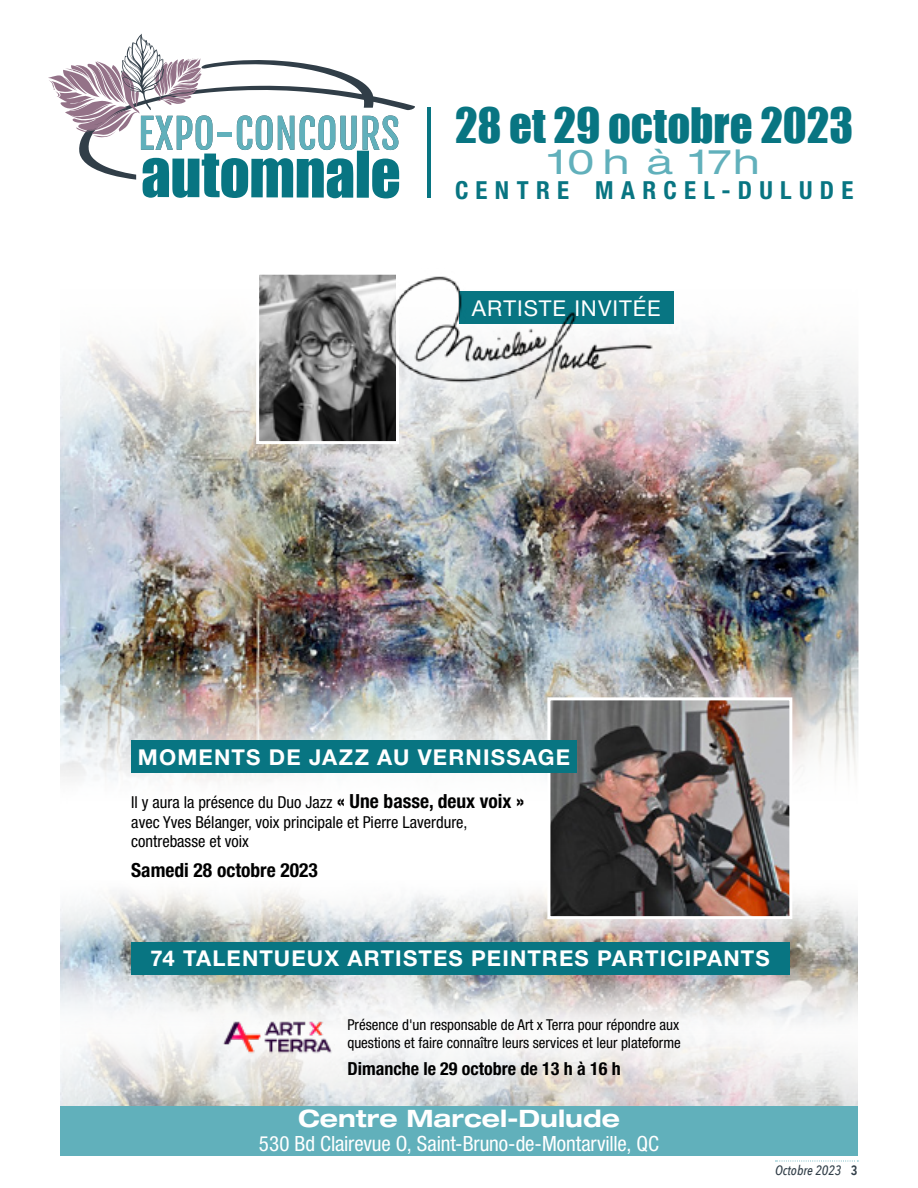
<style>
.page{position:relative;width:918px;height:1188px;background:#fff}
.page>*{position:absolute;margin:0;border:0;box-sizing:border-box;transform-origin:0 0}
.t1{font:44.85px "Impact";color:#087582}
.t2{font:expanded 34.05px "Helvetica Neue LT Pro";color:#61b0bb;scale:1.18 1}
.t3{font:700 condensed 24.9px "Helvetica Neue LT Pro";letter-spacing:.295em;color:#087582}
.t4{font:700 expanded 24px "Helvetica Neue LT Pro";letter-spacing:.005em;color:#fff}
.t5{font:700 21.9px "Helvetica Neue LT Pro";letter-spacing:.05em;color:#fff}
.t6{font:21.9px "Helvetica Neue LT Pro";letter-spacing:.045em;color:#fff}
.t7{font:condensed 21px "Helvetica Neue LT Pro";letter-spacing:-.005em;color:#fff}
.t8{font:700 condensed 19.5px "Helvetica Neue LT Pro";color:#000}
.t9{font:700 condensed 18px "Helvetica Neue LT Pro";color:#000}
.t10{font:condensed 16.5px/19.8px "Helvetica Neue LT Pro";color:#000}
.t11{font:condensed 15px/18px "Helvetica Neue LT Pro";color:#000}
.t12{font:italic 500 13.5px "Avenir Next Condensed";color:#313e48}
.s1{font-weight:700;font-size:19.5px}
.s2{font-weight:600;font-style:normal}
</style>
<div class="page">
<svg style="left:775px;top:1161px;width:83px;height:1px"></svg>
<img style="left:60px;top:291px;width:798px;height:490px">
<svg style="left:255px;top:274px;width:146px;height:172px"></svg>
<img style="left:60px;top:1037px;width:798px;height:69px">
<img style="left:60px;top:891px;width:798px;height:146px">
<img style="left:546px;top:696px;width:248px;height:225px">
<img style="left:220px;top:1019px;width:115px;height:37px">
<div style="left:131px;top:741px;width:446px;height:32px;background:#087582"></div>
<div style="left:131px;top:942px;width:658px;height:33px;background:#087582"></div>
<div style="left:459px;top:292px;width:214px;height:32px;background:#087582"></div>
<img style="left:384px;top:274px;width:275px;height:131px">
<div style="left:60px;top:1106px;width:798px;height:50px;background:#61b0bb"></div>
<hr style="left:427px;top:107px;width:4px;height:91px;background:#087582">
<svg style="left:48px;top:34px;width:367px;height:164px"></svg>
<h1 class="t1" style="left:455px;top:91px;width:400px">28 et 29 octobre 2023</h1>
<h2 class="t2" style="left:549px;top:142px;width:180px">10 h à 17h</h2>
<h3 class="t3" style="left:455px;top:175px;width:400px">CENTRE MARCEL-DULUDE</h3>
<h3 class="t6" style="left:472px;top:295px;width:190px">ARTISTE INVITÉE</h3>
<h3 class="t5" style="left:138px;top:743px;width:434px">MOMENTS DE JAZZ AU VERNISSAGE</h3>
<p class="t10" style="left:131px;top:792px;width:395px">Il y aura la présence du Duo Jazz <span class="s1">« Une basse, deux voix » </span>avec Yves Bélanger, voix principale et Pierre Laverdure, contrebasse et voix</p>
<p class="t8" style="left:131px;top:858px;width:188px">Samedi 28 octobre 2023</p>
<h3 class="t5" style="left:151px;top:945px;width:621px">74 TALENTUEUX ARTISTES PEINTRES PARTICIPANTS</h3>
<p class="t11" style="left:347px;top:1015px;width:335px">Présence d'un responsable de Art x Terra pour répondre aux questions et faire connaître leurs services et leur plateforme</p>
<p class="t9" style="left:347px;top:1058px;width:275px">Dimanche le 29 octobre de 13 h à 16 h</p>
<h3 class="t4" style="left:298px;top:1104px;width:323px">Centre Marcel-Dulude</h3>
<p class="t7" style="left:259px;top:1132px;width:402px">530 Bd Clairevue O, Saint-Bruno-de-Montarville, QC</p>
<p class="t12" style="left:775px;top:1162px;width:84px">Octobre 2023 <span class="s2">3</span></p>
</div>
